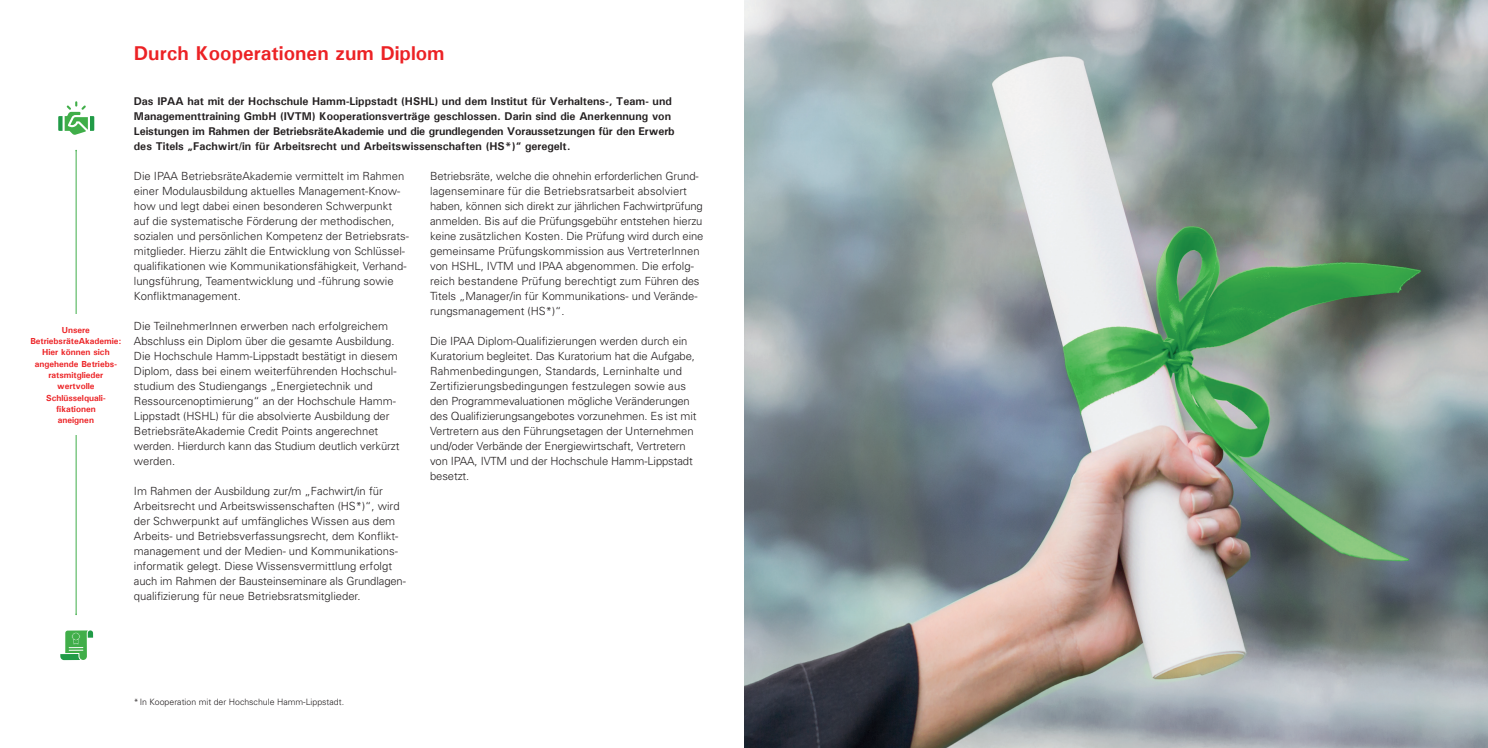
<style>
.page{position:relative;width:1488px;height:748px;background:#fff}
.page>*{position:absolute;margin:0;border:0;box-sizing:border-box;transform-origin:0 0}
.t1{font:700 20px "Univers";color:#ec2225}
.t2{font:300 11.25px/15px "Univers";color:#231f20}
.t3{font:700 11.25px/15px "Univers";color:#231f20}
.t4{font:700 8.75px/11.2px "Univers";color:#ec2225;text-align:center}
.t5{font:300 8.75px "Univers";color:#231f20}
</style>
<div class="page">
<img style="left:744px;top:0;width:744px;height:747px">
<hr style="left:76px;top:150px;width:1px;height:464px;background:#40ae49">
<div style="left:29px;top:315px;width:94px;height:120px;background:#fff"></div>
<svg style="left:58px;top:101px;width:36px;height:34px"></svg>
<svg style="left:60px;top:630px;width:33px;height:30px"></svg>
<p class="t4" style="left:30px;top:324px;width:93px">Unsere<br>BetriebsräteAkademie:<br>Hier können sich angehende Betriebs&shy;ratsmitglieder wertvolle<br>Schlüsselquali&shy;fikationen<br>aneignen</p>
<h1 class="t1" style="left:134px;top:40px;width:312px">Durch Kooperationen zum Diplom</h1>
<p class="t3" style="left:134px;top:93px;width:542px">Das IPAA hat mit der Hochschule Hamm-Lippstadt (HSHL) und dem Institut für Verhaltens-, Team- und Managementtraining GmbH (IVTM) Kooperationsverträge geschlossen. Darin sind die Anerkennung von Leistungen im Rahmen der BetriebsräteAkademie und die grundlegenden Voraussetzungen für den Erwerb des Titels „Fachwirt/in für Arbeitsrecht und Arbeitswissenschaften (HS*)“ geregelt.</p>
<p class="t2" style="left:134px;top:168px;width:277px">Die IPAA BetriebsräteAkademie vermittelt im Rahmen einer Modulausbildung aktuelles Management-Know&shy;how und legt dabei einen besonderen Schwerpunkt auf die systematische Förderung der methodischen, sozialen und persönlichen Kompetenz der Betriebsrats&shy;mitglieder. Hierzu zählt die Entwicklung von Schlüssel&shy;qualifikationen wie Kommunikationsfähigkeit, Verhand&shy;lungsführung, Teamentwicklung und -führung sowie Konfliktmanagement.</p>
<p class="t2" style="left:134px;top:318px;width:267px">Die TeilnehmerInnen erwerben nach erfolgreichem Abschluss ein Diplom über die gesamte Ausbildung.<br>Die Hochschule Hamm-Lippstadt bestätigt in diesem Diplom, dass bei einem weiterführenden Hochschul&shy;studium des Studiengangs „Energietechnik und Ressourcenoptimierung“ an der Hochschule Hamm-Lippstadt (HSHL) für die absolvierte Ausbildung der BetriebsräteAkademie Credit Points angerechnet werden. Hierdurch kann das Studium deutlich verkürzt werden.</p>
<p class="t2" style="left:134px;top:483px;width:273px">Im Rahmen der Ausbildung zur/m „Fachwirt/in für Arbeitsrecht und Arbeitswissenschaften (HS*)“, wird der Schwerpunkt auf umfängliches Wissen aus dem Arbeits- und Betriebsverfassungsrecht, dem Konflikt&shy;management und der Medien- und Kommunikations&shy;informatik gelegt. Diese Wissensvermittlung erfolgt auch im Rahmen der Bausteinseminare als Grundlagen&shy;qualifizierung für neue Betriebsratsmitglieder.</p>
<p class="t2" style="left:430px;top:168px;width:275px">Betriebsräte, welche die ohnehin erforderlichen Grund&shy;lagenseminare für die Betriebsratsarbeit absolviert haben, können sich direkt zur jährlichen Fachwirtprüfung anmelden. Bis auf die Prüfungsgebühr entstehen hierzu keine zusätzlichen Kosten. Die Prüfung wird durch eine gemeinsame Prüfungskommission aus VertreterInnen von HSHL, IVTM und IPAA abgenommen. Die erfolg&shy;reich bestandene Prüfung berechtigt zum Führen des Titels „Manager/in für Kommunikations- und Verände&shy;rungsmanagement (HS*)“.</p>
<p class="t2" style="left:430px;top:333px;width:268px">Die IPAA Diplom-Qualifizierungen werden durch ein Kuratorium begleitet. Das Kuratorium hat die Aufgabe, Rahmenbedingungen, Standards, Lerninhalte und Zertifizierungsbedingungen festzulegen sowie aus den Programmevaluationen mögliche Veränderungen des Qualifizierungsangebotes vorzunehmen. Es ist mit Vertretern aus den Führungsetagen der Unternehmen und/oder Verbände der Energiewirtschaft, Vertretern von IPAA, IVTM und der Hochschule Hamm-Lippstadt besetzt.</p>
<p class="t5" style="left:134px;top:696px;width:212px">*In Kooperation mit der Hochschule Hamm-Lippstadt.</p>
</div>
